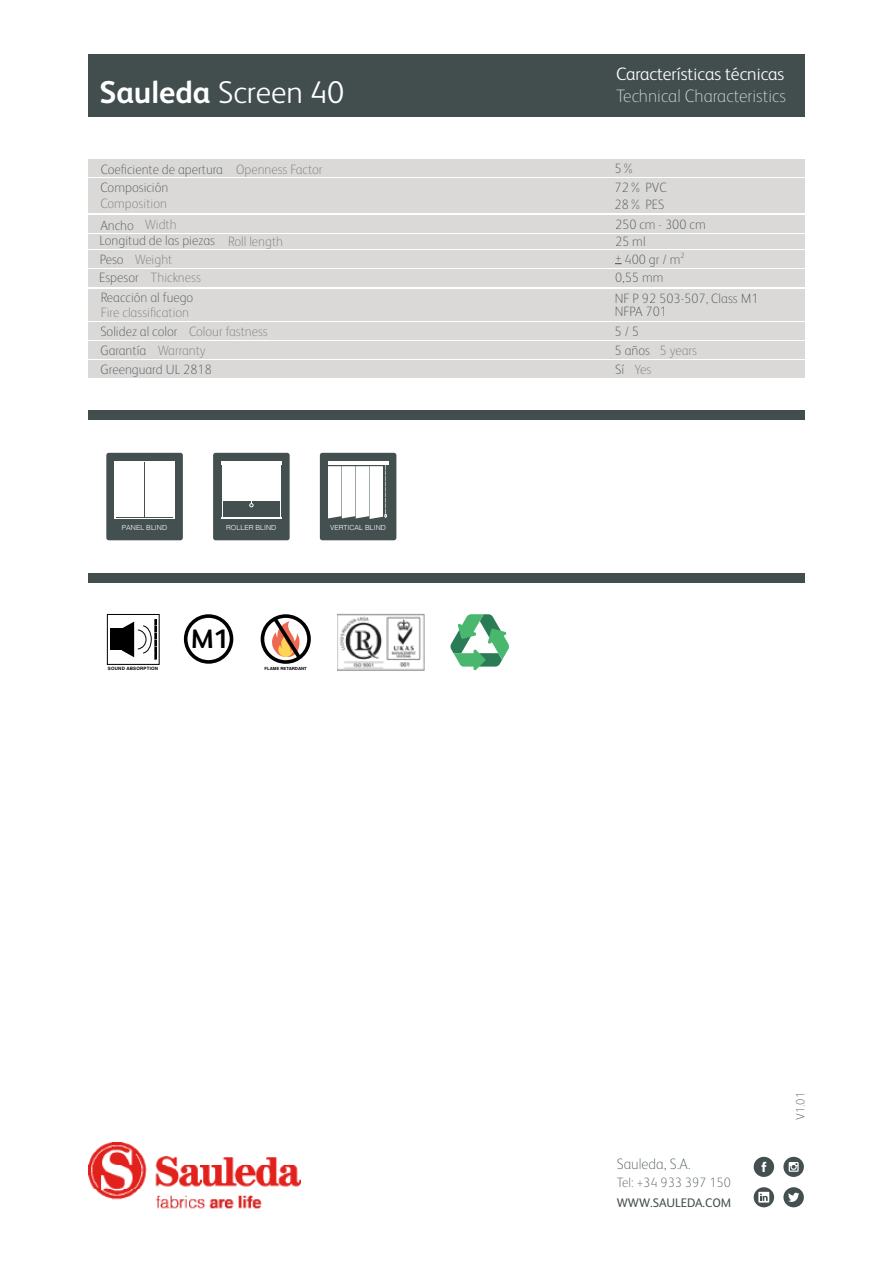
<style>
.page{position:relative;width:893px;height:1263px;background:#fff}
.page>*{position:absolute;margin:0;border:0;box-sizing:border-box;transform-origin:0 0}
.t1{font:300 31.5px "FS Albert";color:#fff}
.t2{font:700 26.7px "FS Albert";color:#000}
.t3{font:100 18px "FS Albert";color:#e3e3e3}
.t4{font:300 18px "FS Albert";color:#fff}
.t5{font:100 15px "FS Albert";color:#444f50}
.t6{font:100 13.5px "FS Albert";color:#444f4f}
.t7{font:100 13.5px/17.5px "FS Albert";color:#424e4e}
.t8{font:100 13.5px/18.8px "FS Albert";color:#757574}
.t9{font:100 13.5px "FS Albert";color:#444f50}
.t10{font:100 13.5px "FS Albert";color:#757474}
.t11{font:100 13.5px "FS Albert";color:#2c3a45}
.t12{font:12.45px "FS Albert";color:#444f50}
.t13{font:100 12px "FS Albert";color:#444f50}
.t14{font:300 7.05px "Helvetica";color:#fff}
.t15{font:700 4.5px "Helvetica";letter-spacing:.045em;color:#000}
.t16{font:700 4.2px "Helvetica";letter-spacing:-.005em;color:#000}
.s1{font-weight:700}
.s2{color:#757574}
.s3{color:#424e4e}
.s4{color:#444f4f}
</style>
<div class="page">
<img style="left:89px;top:1142px;width:211px;height:67px">
<svg style="left:754px;top:1157px;width:20px;height:20px"></svg>
<svg style="left:783px;top:1157px;width:21px;height:20px"></svg>
<svg style="left:783px;top:1187px;width:21px;height:20px"></svg>
<svg style="left:754px;top:1187px;width:20px;height:20px"></svg>
<div style="left:88px;top:341px;width:717px;height:17px;background:#dad9d7"></div>
<div style="left:88px;top:160px;width:717px;height:17px;background:#dad9d7"></div>
<div style="left:88px;top:360px;width:717px;height:18px;background:#dad9d7"></div>
<div style="left:88px;top:234px;width:717px;height:14px;background:#dad9d7"></div>
<div style="left:88px;top:251px;width:717px;height:17px;background:#dad9d7"></div>
<div style="left:88px;top:270px;width:717px;height:17px;background:#dad9d7"></div>
<div style="left:88px;top:179px;width:717px;height:34px;background:#dad9d7"></div>
<div style="left:88px;top:289px;width:717px;height:31px;background:#dad9d7"></div>
<div style="left:88px;top:215px;width:717px;height:17px;background:#dad9d7"></div>
<div style="left:88px;top:322px;width:717px;height:17px;background:#dad9d7"></div>
<div style="left:88px;top:54px;width:717px;height:62px;background:#424e4e"></div>
<div style="left:88px;top:573px;width:717px;height:10px;background:#424e4e"></div>
<div style="left:106px;top:453px;width:77px;height:87px;background:#444f50;border-radius:3px"></div>
<hr style="left:114px;top:461px;width:61px;height:1px;background:#fff">
<hr style="left:174px;top:461px;width:1px;height:58px;background:#fff">
<hr style="left:114px;top:461px;width:1px;height:58px;background:#fff">
<hr style="left:114px;top:518px;width:61px;height:1px;background:#fff">
<div style="left:116px;top:463px;width:14px;height:52px;background:#fff"></div>
<div style="left:131px;top:463px;width:13px;height:52px;background:#fff"></div>
<div style="left:145px;top:463px;width:13px;height:52px;background:#fff"></div>
<div style="left:159px;top:463px;width:14px;height:52px;background:#fff"></div>
<svg style="left:116px;top:515px;width:57px;height:2px"></svg>
<div style="left:320px;top:453px;width:76px;height:87px;background:#444f50;border-radius:3px"></div>
<hr style="left:328px;top:461px;width:60px;height:3px;background:#fff">
<svg style="left:328px;top:465px;width:59px;height:54px;background:#e6e8e8"></svg>
<div style="left:213px;top:453px;width:77px;height:87px;background:#444f50;border-radius:3px"></div>
<hr style="left:221px;top:461px;width:61px;height:3px;background:#fff">
<hr style="left:221px;top:517px;width:61px;height:2px;background:#fff">
<div style="left:222px;top:465px;width:59px;height:36px;background:#fff"></div>
<svg style="left:222px;top:501px;width:1px;height:16px"></svg>
<svg style="left:280px;top:501px;width:1px;height:16px"></svg>
<svg style="left:249px;top:501px;width:4px;height:6px"></svg>
<div style="left:88px;top:410px;width:717px;height:10px;background:#424e4e"></div>
<div style="left:107px;top:614px;width:52px;height:51px;border:1px solid #000"></div>
<div style="left:110px;top:628px;width:13px;height:22px;background:#000"></div>
<svg style="left:122px;top:619px;width:34px;height:40px"></svg>
<svg style="left:450px;top:614px;width:59px;height:56px"></svg>
<div style="left:261px;top:614px;width:50px;height:50px;border:4px solid #000;border-radius:50%"></div>
<svg style="left:270px;top:614px;width:34px;height:49px"></svg>
<img style="left:337px;top:613px;width:88px;height:58px">
<div style="left:184px;top:614px;width:49px;height:50px;border:4px solid #000;border-radius:50%"></div>
<h3 class="t4" style="left:616px;top:62px;width:170px">Características técnicas</h3>
<h1 class="t1" style="left:99px;top:71px;width:246px"><span class="s1">Sauleda</span> Screen 40</h1>
<h3 class="t3" style="left:616px;top:84px;width:171px">Technical Characteristics</h3>
<p class="t6" style="left:101px;top:161px;width:223px">Coeficiente de apertura <span class="s2">Openness Factor</span></p>
<p class="t6" style="left:101px;top:179px;width:69px">Composición</p>
<p class="t8" style="left:100px;top:194px;width:68px">Composition</p>
<p class="t6" style="left:614px;top:160px;width:22px">5%</p>
<p class="t7" style="left:615px;top:179px;width:54px;line-height:16.2px">72% PVC<br>28% PES</p>
<p class="t6" style="left:100px;top:216px;width:78px">Ancho <span class="s2">Width</span></p>
<p class="t7" style="left:615px;top:215px;width:92px">250 cm - 300 cm</p>
<p class="t6" style="left:100px;top:232px;width:185px">Longitud de las piezas <span class="s2">Roll length</span></p>
<p class="t7" style="left:615px;top:232px;width:71px">25 ml<br>+ 400 gr / m<sup>2</sup></p>
<p class="t8" style="left:99px;top:249px;width:103px"><span class="s3">Peso</span> Weight<br><span class="s4">Espesor</span> Thickness</p>
<p class="t7" style="left:615px;top:268px;width:50px">0,55 mm</p>
<p class="t11" style="left:617px;top:269px;width:29px">2 m</p>
<p class="t6" style="left:101px;top:288px;width:94px">Reacción al fuego</p>
<p class="t8" style="left:101px;top:302px;width:90px">Fire classification</p>
<p class="t7" style="left:615px;top:291px;width:145px;line-height:13.5px">NF P 92 503-507, Class M1<br>NFPA 701</p>
<p class="t6" style="left:100px;top:323px;width:169px">Solidez al color <span class="s2">Colour fastness</span></p>
<p class="t7" style="left:614px;top:322px;width:26px">5 / 5</p>
<p class="t6" style="left:100px;top:342px;width:107px">Garantía <span class="s2">Warranty</span></p>
<p class="t10" style="left:615px;top:342px;width:84px"><span class="s3">5 años</span> 5 years</p>
<p class="t6" style="left:100px;top:361px;width:113px">Greenguard UL 2818</p>
<p class="t10" style="left:615px;top:361px;width:38px"><span class="s3">Sí</span> Yes</p>
<p class="t14" style="left:122px;top:521px;width:47px">PANEL BLIND</p>
<p class="t14" style="left:226px;top:521px;width:52px">ROLLER BLIND</p>
<p class="t14" style="left:330px;top:521px;width:58px">VERTICAL BLIND</p>
<h2 class="t2" style="left:191px;top:621px;width:40px">M1</h2>
<p class="t15" style="left:108px;top:664px;width:52px">SOUND ABSORPTION</p>
<p class="t16" style="left:264px;top:665px;width:44px">FLAME RETARDANT</p>
<p class="t5" style="left:617px;top:1154px;width:76px">Sauleda, S.A.</p>
<p class="t9" style="left:617px;top:1174px;width:116px">Tel: +34 933 397 150</p>
<p class="t12" style="left:617px;top:1194px;width:116px">WWW.SAULEDA.COM</p>
<p class="t13" style="left:792px;top:1120px;width:30px;rotate:-90deg">V1.01</p>
</div>
